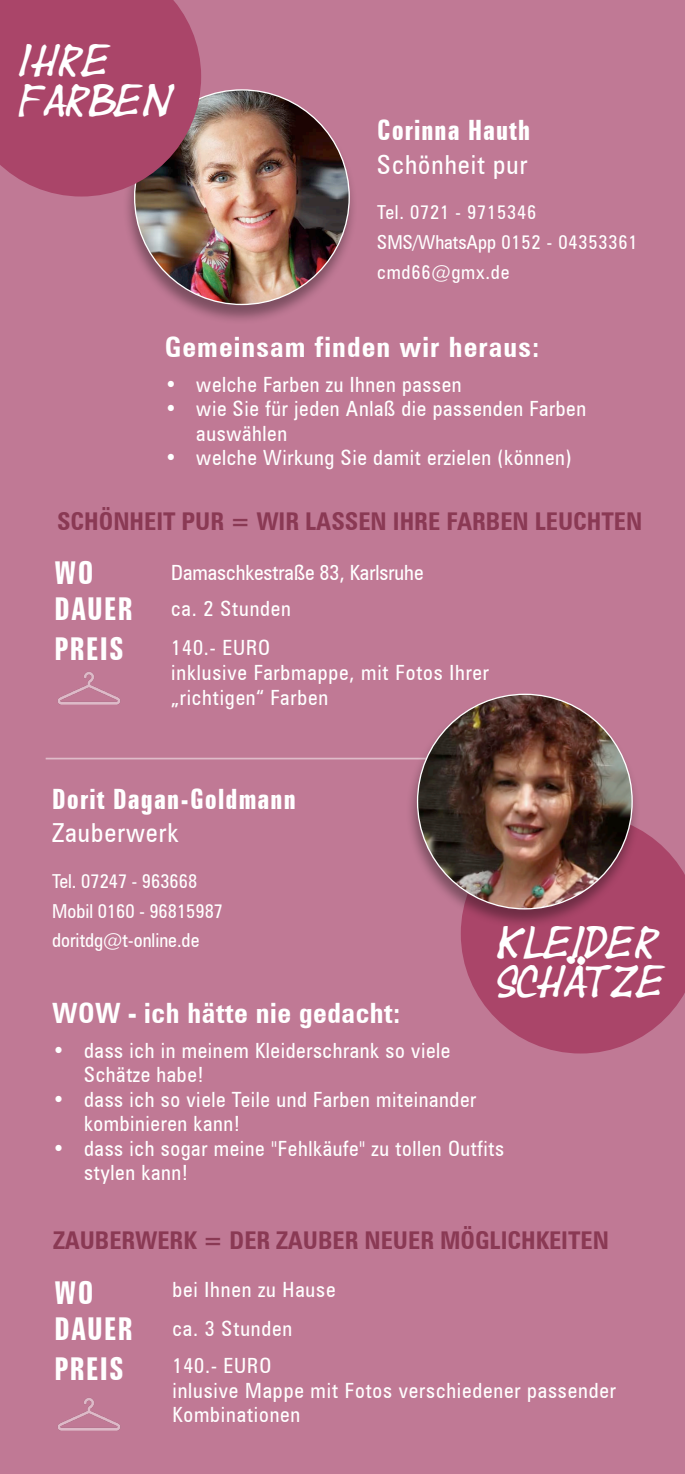
<style>
.page{position:relative;width:685px;height:1474px;background:#fff}
.page>*{position:absolute;margin:0;border:0;box-sizing:border-box;transform-origin:0 0}
.t1{font:33.25px "Yearsupplyoffairycakes";color:#fff}
.t2{font:700 extra-condensed 31.5px "Zurich BT";letter-spacing:.04em;color:#fff}
.t3{font:700 extra-condensed 28px "Zurich BT";letter-spacing:.04em;color:#fff}
.t4{font:700 condensed 28px "Zurich BT";letter-spacing:.04em;color:#fff}
.t5{font:700 condensed 28px "Zurich BT";letter-spacing:.02em;color:#fff}
.t6{font:condensed 26.25px "Zurich BT";letter-spacing:.04em;color:#fff}
.t7{font:700 condensed 24.5px "Zurich BT";color:#8a3954}
.t8{font:condensed 21px/24.5px "Zurich BT";letter-spacing:.03em;color:#fff}
.t9{font:condensed 21px "Zurich BT";color:#fff}
.t10{font:condensed 19.25px "Zurich BT";letter-spacing:.04em;color:#fff}
.t11{font:condensed 19.25px "Zurich BT";color:#fff}
</style>
<div class="page">
<div style="left:0;top:0;width:685px;height:1473px;background:#c07995"></div>
<div style="left:122px;top:89px;width:235px;height:235px;background:#000;opacity:.35"></div>
<img style="left:135px;top:90px;width:214px;height:214px;border-radius:107px">
<svg style="left:0;top:0;width:201px;height:196px"></svg>
<img style="left:44px;top:1391px;width:90px;height:45px">
<hr style="left:46px;top:757px;width:567px;height:2px;background:#fff">
<svg style="left:461px;top:814px;width:224px;height:239px;fill:#aa4569"></svg>
<div style="left:405px;top:693px;width:235px;height:235px;background:#000;opacity:.35"></div>
<img style="left:417px;top:694px;width:215px;height:214px;border-radius:107px">
<img style="left:44px;top:665px;width:90px;height:45px">
<p class="t1" style="left:19px;top:40px;width:93px">IHRE</p>
<p class="t1" style="left:19px;top:80px;width:155px">FARBEN</p>
<p class="t3" style="left:377px;top:114px;width:154px">Corinna Hauth</p>
<p class="t6" style="left:377px;top:148px;width:152px">Schönheit pur</p>
<p class="t10" style="left:377px;top:201px;width:160px">Tel. 0721 - 9715346</p>
<p class="t10" style="left:377px;top:230px;width:262px">SMS/WhatsApp 0152 - 04353361</p>
<p class="t10" style="left:377px;top:260px;width:134px">cmd66@gmx.de</p>
<p class="t4" style="left:165px;top:330px;width:376px">Gemeinsam finden wir heraus:</p>
<p class="t8" style="left:165px;top:372px;width:298px">• welche Farben zu Ihnen passen</p>
<p class="t8" style="left:196px;top:396px;width:391px;text-indent:-32px">• wie Sie für jeden Anlaß die passenden Farben auswählen</p>
<p class="t8" style="left:165px;top:445px;width:408px">• welche Wirkung Sie damit erzielen (können)</p>
<p class="t7" style="left:57px;top:506px;width:586px">SCHÖNHEIT PUR = WIR LASSEN IHRE FARBEN LEUCHTEN</p>
<p class="t2" style="left:55px;top:555px;width:40px">WO</p>
<p class="t2" style="left:55px;top:591px;width:79px">DAUER</p>
<p class="t2" style="left:55px;top:630px;width:70px">PREIS</p>
<p class="t9" style="left:171px;top:560px;width:254px">Damaschkestraße 83, Karlsruhe</p>
<p class="t8" style="left:171px;top:596px;width:121px">ca. 2 Stunden</p>
<p class="t8" style="left:171px;top:635px;width:100px">140.- EURO</p>
<p class="t8" style="left:171px;top:659px;width:319px;line-height:25.2px">inklusive Farbmappe, mit Fotos Ihrer „richtigen“ Farben</p>
<p class="t3" style="left:52px;top:783px;width:245px">Dorit Dagan-Goldmann</p>
<p class="t6" style="left:52px;top:817px;width:128px">Zauberwerk</p>
<p class="t11" style="left:52px;top:869px;width:147px">Tel. 07247 - 963668</p>
<p class="t11" style="left:52px;top:899px;width:172px">Mobil 0160 - 96815987</p>
<p class="t11" style="left:52px;top:928px;width:149px">doritdg@t-online.de</p>
<p class="t1" style="left:497px;top:921px;width:162px">KLEIDER</p>
<p class="t1" style="left:497px;top:961px;width:169px">SCHÄTZE</p>
<p class="t5" style="left:53px;top:995px;width:349px">WOW - ich hätte nie gedacht:</p>
<p class="t8" style="left:84px;top:1037px;width:368px;text-indent:-32px">• dass ich in meinem Kleiderschrank so viele<br>Schätze habe!</p>
<p class="t8" style="left:84px;top:1086px;width:393px;text-indent:-32px">• dass ich so viele Teile und Farben miteinander kombinieren kann!</p>
<p class="t8" style="left:84px;top:1135px;width:421px;text-indent:-32px">• dass ich sogar meine "Fehlkäufe" zu tollen Outfits stylen kann!</p>
<p class="t7" style="left:53px;top:1225px;width:557px">ZAUBERWERK = DER ZAUBER NEUER MÖGLICHKEITEN</p>
<p class="t2" style="left:55px;top:1274px;width:40px">WO</p>
<p class="t2" style="left:55px;top:1310px;width:79px">DAUER</p>
<p class="t2" style="left:55px;top:1350px;width:70px">PREIS</p>
<p class="t8" style="left:172px;top:1277px;width:164px">bei Ihnen zu Hause</p>
<p class="t8" style="left:172px;top:1315px;width:121px">ca. 3 Stunden</p>
<p class="t8" style="left:172px;top:1353px;width:100px">140.- EURO</p>
<p class="t8" style="left:172px;top:1377px;width:445px">inlusive Mappe mit Fotos verschiedener passender<br>Kombinationen</p>
</div>
